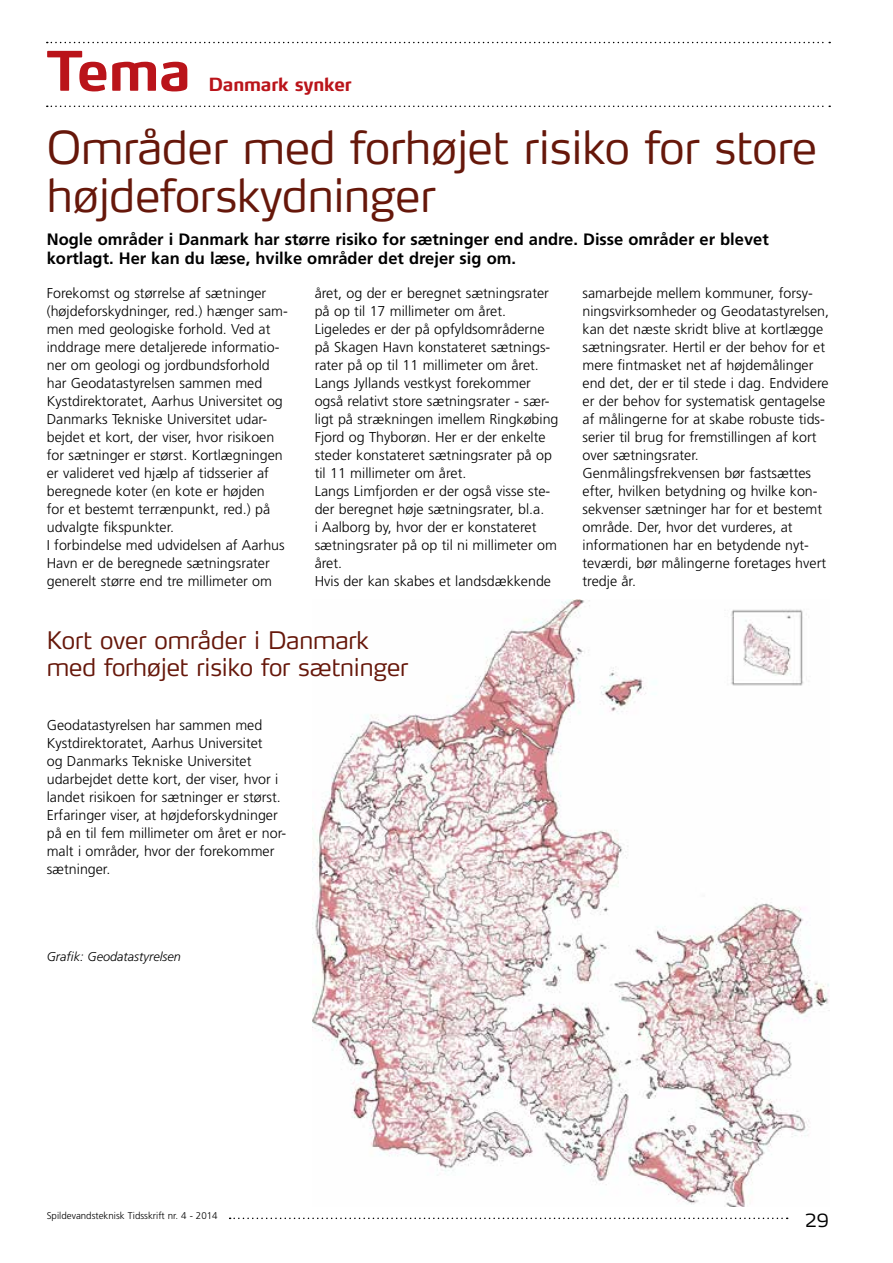
<style>
.page{position:relative;width:893px;height:1263px;background:#fff}
.page>*{position:absolute;margin:0;border:0;box-sizing:border-box;transform-origin:0 0}
.t1{font:700 54px "Max TF";color:#ba141a}
.t2{font:300 45px/48px "Max TF";letter-spacing:-.005em;color:#66170a}
.t3{font:300 24px/27px "Max TF";letter-spacing:-.005em;color:#66170a}
.t4{font:700 18px "Max TF";letter-spacing:-.005em;color:#ba141a}
.t5{font:300 18px "Max TF";color:#000}
.t6{font:700 16.5px/19.5px "Frutiger LT";color:#000}
.t7{font:300 14.25px/18px "Frutiger LT";color:#000}
.t8{font:italic 300 12.75px "Frutiger LT";color:#000}
.t9{font:300 9.75px "Frutiger LT";color:#000}
</style>
<div class="page">
<svg style="left:47px;top:42px;width:783px;height:1px"></svg>
<svg style="left:230px;top:1217px;width:558px;height:2px"></svg>
<svg style="left:47px;top:106px;width:783px;height:1px"></svg>
<img style="left:312px;top:600px;width:517px;height:607px">
<h1 class="t1" style="left:47px;top:37px;width:145px">Tema</h1>
<p class="t4" style="left:208px;top:73px;width:145px">Danmark synker</p>
<h2 class="t2" style="left:47px;top:123px;width:772px">Områder med forhøjet risiko for store højdeforskydninger</h2>
<p class="t6" style="left:47px;top:229px;width:723px">Nogle områder i Danmark har større risiko for sætninger end andre. Disse områder er blevet kortlagt. Her kan du læse, hvilke områder det drejer sig om.</p>
<p class="t7" style="left:47px;top:284px;width:243px">Forekomst og størrelse af sætninger (højdeforskydninger, red.) hænger sam&shy;men med geologiske forhold. Ved at inddrage mere detaljerede informatio&shy;ner om geologi og jordbundsforhold har Geodatastyrelsen sammen med Kystdirektoratet, Aarhus Universitet og Danmarks Tekniske Universitet udar&shy;bejdet et kort, der viser, hvor risikoen for sætninger er størst. Kortlægningen er valideret ved hjælp af tidsserier af beregnede koter (en kote er højden<br>for et bestemt terrænpunkt, red.) på udvalgte fikspunkter.<br>I forbindelse med udvidelsen af Aarhus Havn er de beregnede sætningsrater generelt større end tre millimeter om</p>
<p class="t7" style="left:315px;top:284px;width:245px">året, og der er beregnet sætningsrater på op til 17 millimeter om året.<br>Ligeledes er der på opfyldsområderne på Skagen Havn konstateret sætnings&shy;rater på op til 11 millimeter om året.<br>Langs Jyllands vestkyst forekommer også relativt store sætningsrater - sær&shy;ligt på strækningen imellem Ringkøbing Fjord og Thyborøn. Her er der enkelte steder konstateret sætningsrater på op til 11 millimeter om året.<br>Langs Limfjorden er der også visse ste&shy;der beregnet høje sætningsrater, bl.a.<br>i Aalborg by, hvor der er konstateret sætningsrater på op til ni millimeter om året.<br>Hvis der kan skabes et landsdækkende</p>
<p class="t7" style="left:583px;top:284px;width:248px">samarbejde mellem kommuner, forsy&shy;ningsvirksomheder og Geodatastyrelsen, kan det næste skridt blive at kortlægge sætningsrater. Hertil er der behov for et mere fintmasket net af højdemålinger end det, der er til stede i dag. Endvidere er der behov for systematisk gentagelse af målingerne for at skabe robuste tids&shy;serier til brug for fremstillingen af kort over sætningsrater.<br>Genmålingsfrekvensen bør fastsættes efter, hvilken betydning og hvilke kon&shy;sekvenser sætninger har for et bestemt område. Der, hvor det vurderes, at informationen har en betydende nyt&shy;teværdi, bør målingerne foretages hvert tredje år.</p>
<h3 class="t3" style="left:47px;top:626px;width:363px">Kort over områder i Danmark med forhøjet risiko for sætninger</h3>
<p class="t7" style="left:47px;top:716px;width:241px">Geodatastyrelsen har sammen med Kystdirektoratet, Aarhus Universitet<br>og Danmarks Tekniske Universitet udarbejdet dette kort, der viser, hvor i landet risikoen for sætninger er størst.<br>Erfaringer viser, at højdeforskydninger på en til fem millimeter om året er nor&shy;malt i områder, hvor der forekommer sætninger.</p>
<p class="t8" style="left:47px;top:949px;width:136px">Grafik: Geodatastyrelsen</p>
<p class="t9" style="left:47px;top:1210px;width:172px">Spildevandsteknisk Tidsskrift nr. 4 - 2014</p>
<p class="t5" style="left:805px;top:1209px;width:26px">29</p>
</div>
